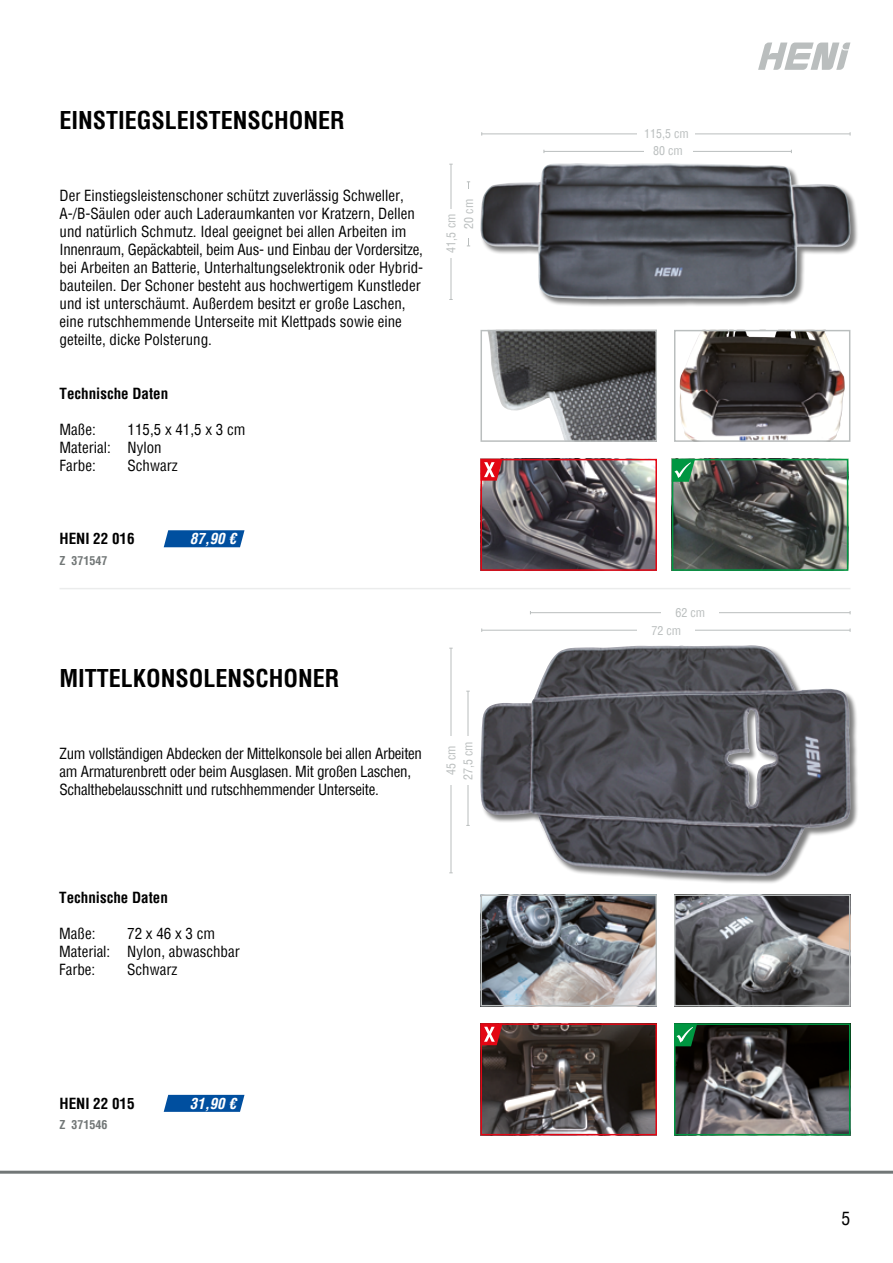
<style>
.page{position:relative;width:893px;height:1263px;background:#fff}
.page>*{position:absolute;margin:0;border:0;box-sizing:border-box;transform-origin:0 0}
.t1{font:700 condensed 24px "Helvetica";color:#000}
.t2{font:condensed 18px "Helvetica";color:#000}
.t3{font:condensed 15px/18px "Helvetica";color:#000}
.t4{font:condensed 15px/18px "Helvetica";letter-spacing:-.02em;color:#000}
.t5{font:700 condensed 15px "Helvetica";color:#000}
.t6{font:italic 700 condensed 15px "Helvetica";color:#fff}
.t7{font:condensed 12px/17.5px "Helvetica";color:#babebe}
.t8{font:700 condensed 12px "Helvetica";color:#727777}
</style>
<div class="page">
<hr style="left:0;top:1171px;width:893px;height:3px;background:#727777">
<svg style="left:758px;top:43px;width:92px;height:27px"></svg>
<hr style="left:544px;top:151px;width:247px;height:1px;background:#babebe">
<div style="left:644px;top:146px;width:48px;height:9px;background:#fff"></div>
<hr style="left:482px;top:134px;width:368px;height:1px;background:#babebe">
<div style="left:638px;top:129px;width:57px;height:9px;background:#fff"></div>
<div style="left:480px;top:164px;width:378px;height:144px;background:#000;opacity:.5"></div>
<img style="left:480px;top:163px;width:370px;height:136px">
<hr style="left:451px;top:164px;width:1px;height:135px;background:#babebe">
<div style="left:446px;top:209px;width:9px;height:48px;background:#fff"></div>
<hr style="left:468px;top:182px;width:1px;height:64px;background:#babebe">
<div style="left:464px;top:190px;width:9px;height:48px;background:#fff"></div>
<img style="left:488px;top:333px;width:166px;height:106px">
<div style="left:480px;top:330px;width:177px;height:112px;border:2px solid #babebe"></div>
<img style="left:679px;top:333px;width:166px;height:106px">
<div style="left:674px;top:330px;width:176px;height:112px;border:2px solid #babebe"></div>
<img style="left:675px;top:462px;width:170px;height:106px">
<div style="left:672px;top:459px;width:176px;height:112px;border:2px solid #009641"></div>
<svg style="left:672px;top:459px;width:23px;height:23px"></svg>
<img style="left:483px;top:462px;width:171px;height:106px">
<div style="left:480px;top:459px;width:177px;height:112px;border:2px solid #e30613"></div>
<svg style="left:480px;top:459px;width:23px;height:22px"></svg>
<img style="left:483px;top:897px;width:171px;height:106px">
<div style="left:480px;top:894px;width:177px;height:112px;border:2px solid #babebe"></div>
<img style="left:677px;top:897px;width:170px;height:106px">
<div style="left:674px;top:894px;width:176px;height:112px;border:2px solid #babebe"></div>
<img style="left:677px;top:1026px;width:170px;height:106px">
<div style="left:674px;top:1023px;width:176px;height:112px;border:2px solid #009641"></div>
<svg style="left:674px;top:1023px;width:23px;height:23px"></svg>
<img style="left:483px;top:1026px;width:171px;height:106px">
<div style="left:480px;top:1023px;width:177px;height:112px;border:2px solid #e30613"></div>
<svg style="left:480px;top:1023px;width:23px;height:22px"></svg>
<hr style="left:482px;top:630px;width:368px;height:1px;background:#babebe">
<div style="left:638px;top:626px;width:57px;height:9px;background:#fff"></div>
<hr style="left:530px;top:612px;width:320px;height:1px;background:#babebe">
<div style="left:662px;top:608px;width:57px;height:9px;background:#fff"></div>
<div style="left:480px;top:646px;width:378px;height:238px;background:#000;opacity:.5"></div>
<img style="left:480px;top:645px;width:370px;height:231px">
<hr style="left:468px;top:691px;width:1px;height:134px;background:#babebe">
<div style="left:463px;top:736px;width:9px;height:48px;background:#fff"></div>
<hr style="left:451px;top:648px;width:1px;height:225px;background:#babebe">
<div style="left:446px;top:736px;width:9px;height:48px;background:#fff"></div>
<hr style="left:60px;top:588px;width:790px;height:1px;background:#ebecec">
<svg style="left:164px;top:530px;width:80px;height:17px"></svg>
<svg style="left:164px;top:1095px;width:80px;height:17px"></svg>
<h1 class="t1" style="left:60px;top:104px;width:287px">EINSTIEGSLEISTENSCHONER</h1>
<p class="t3" style="left:60px;top:186px;width:365px">Der Einstiegsleistenschoner schützt zuverlässig Schweller, A-/B-Säulen oder auch Laderaumkanten vor Kratzern, Dellen und natürlich Schmutz. Ideal geeignet bei allen Arbeiten im Innenraum, Gepäckabteil, beim Aus- und Einbau der Vordersitze, bei Arbeiten an Batterie, Unterhaltungselektronik oder Hybrid&shy;bauteilen. Der Schoner besteht aus hochwertigem Kunstleder und ist unterschäumt. Außerdem besitzt er große Laschen, eine rutschhemmende Unterseite mit Klettpads sowie eine geteilte, dicke Polsterung.</p>
<p class="t5" style="left:60px;top:383px;width:110px">Technische Daten</p>
<p class="t3" style="left:60px;top:420px;width:38px">Maße:</p>
<p class="t3" style="left:60px;top:420px;width:187px;text-indent:68px">115,5 x 41,5 x 3 cm<br>Material: Nylon<br>Farbe:</p>
<p class="t3" style="left:128px;top:456px;width:51px">Schwarz</p>
<p class="t7" style="left:442px;top:229px;width:31px;text-indent:-24px;rotate:-90deg">41,5 cm<br>20 cm</p>
<p class="t5" style="left:60px;top:529px;width:77px">HENI 22 016</p>
<p class="t6" style="left:190px;top:529px;width:48px">87,90 €</p>
<p class="t8" style="left:60px;top:552px;width:50px">Z 371547</p>
<h1 class="t1" style="left:60px;top:662px;width:282px">MITTELKONSOLENSCHONER</h1>
<p class="t4" style="left:60px;top:744px;width:364px">Zum vollständigen Abdecken der Mittelkonsole bei allen Arbeiten am Armaturenbrett oder beim Ausglasen. Mit großen Laschen,<br>Schalthebelausschnitt und rutschhemmender Unterseite.</p>
<p class="t7" style="left:442px;top:780px;width:40px;line-height:17px;text-align:center;rotate:-90deg">45 cm<br>27,5 cm</p>
<p class="t5" style="left:59px;top:887px;width:110px">Technische Daten</p>
<p class="t3" style="left:59px;top:924px;width:38px">Maße:</p>
<p class="t3" style="left:59px;top:924px;width:182px;text-indent:68px">72 x 46 x 3 cm<br>Material: Nylon, abwaschbar<br>Farbe:</p>
<p class="t3" style="left:127px;top:960px;width:51px">Schwarz</p>
<p class="t5" style="left:60px;top:1094px;width:77px">HENI 22 015</p>
<p class="t6" style="left:190px;top:1094px;width:48px">31,90 €</p>
<p class="t8" style="left:60px;top:1117px;width:50px">Z 371546</p>
<p class="t7" style="left:644px;top:125px;width:46px">115,5 cm</p>
<p class="t7" style="left:653px;top:141px;width:31px">80 cm</p>
<p class="t7" style="left:675px;top:604px;width:31px">62 cm</p>
<p class="t7" style="left:651px;top:621px;width:31px">72 cm</p>
<p class="t2" style="left:841px;top:1206px;width:10px">5</p>
</div>
